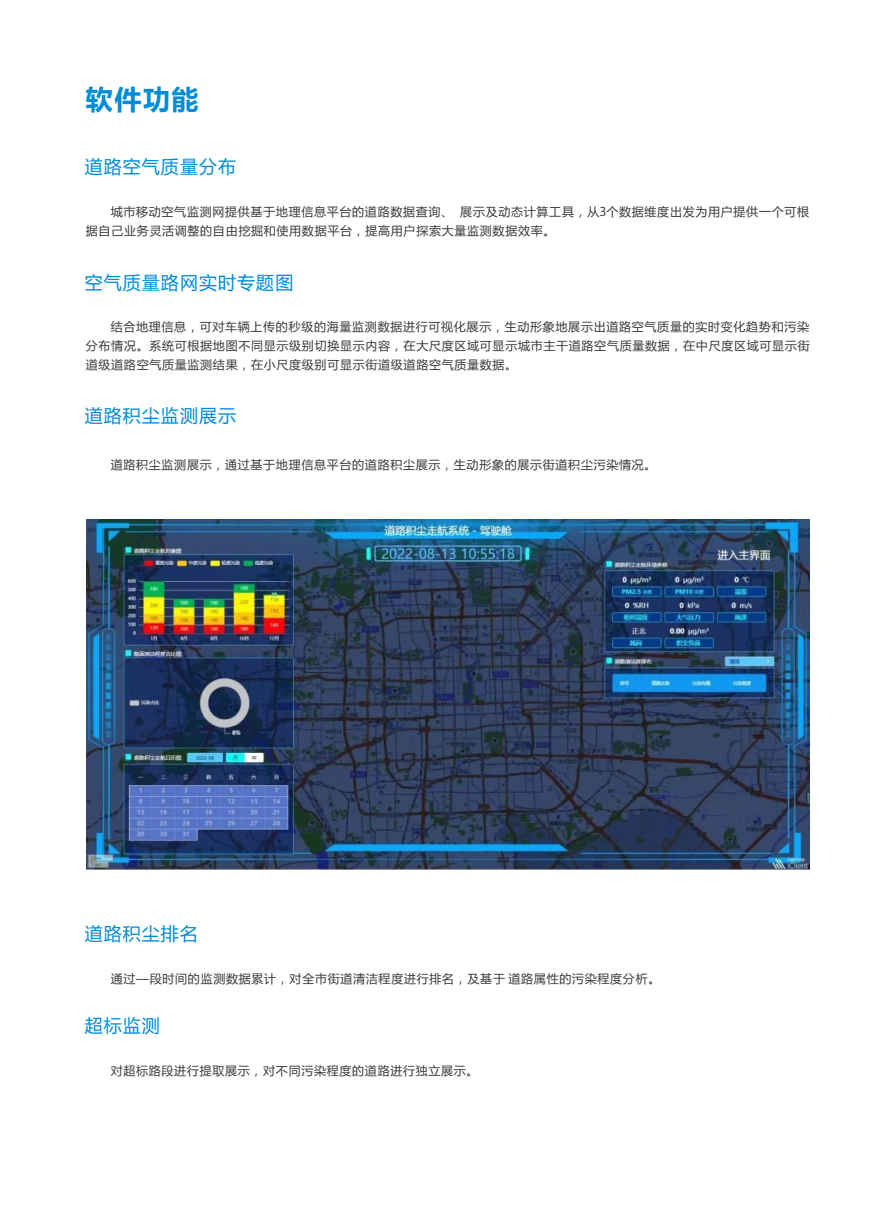
<style>
.page{position:relative;width:893px;height:1212px;background:#fff}
.page>*{position:absolute;margin:0;border:0;box-sizing:border-box;transform-origin:0 0}
.t1{font:700 27px "Microsoft Ya Hei";color:#008cd6}
.t2{font:18px "Microsoft Ya Hei";letter-spacing:.06em;color:#008cd6}
.t3{font:12px/19px "Microsoft Ya Hei";letter-spacing:.06em;color:#3e3a39}
</style>
<div class="page">
<img style="left:86px;top:519px;width:723px;height:351px">
<h1 class="t1" style="left:86px;top:87px;width:114px">软件功能</h1>
<h2 class="t2" style="left:85px;top:159px;width:153px">道路空气质量分布</h2>
<p class="t3" style="left:86px;top:203px;width:725px;text-indent:25px">城市移动空气监测网提供基于地理信息平台的道路数据查询、 展示及动态计算工具，从3个数据维度出发为用户提供一个可根据自己业务灵活调整的自由挖掘和使用数据平台，提高用户探索大量监测数据效率。</p>
<h2 class="t2" style="left:85px;top:274px;width:210px">空气质量路网实时专题图</h2>
<p class="t3" style="left:86px;top:318px;width:725px;text-align:justify;text-indent:25px">结合地理信息，可对车辆上传的秒级的海量监测数据进行可视化展示，生动形象地展示出道路空气质量的实时变化趋势和污染分布情况。系统可根据地图不同显示级别切换显示内容，在大尺度区域可显示城市主干道路空气质量数据，在中尺度区域可显示街道级道路空气质量监测结果，在小尺度级别可显示街道级道路空气质量数据。</p>
<h2 class="t2" style="left:85px;top:408px;width:153px">道路积尘监测展示</h2>
<p class="t3" style="left:111px;top:456px;width:547px">道路积尘监测展示，通过基于地理信息平台的道路积尘展示，生动形象的展示街道积尘污染情况。</p>
<h2 class="t2" style="left:85px;top:926px;width:115px">道路积尘排名</h2>
<p class="t3" style="left:111px;top:970px;width:551px">通过—段时间的监测数据累计，对全市街道清洁程度进行排名，及基于 道路属性的污染程度分析。</p>
<h2 class="t2" style="left:85px;top:1017px;width:77px">超标监测</h2>
<p class="t3" style="left:111px;top:1061px;width:369px">对超标路段进行提取展示，对不同污染程度的道路进行独立展示。</p>
</div>
